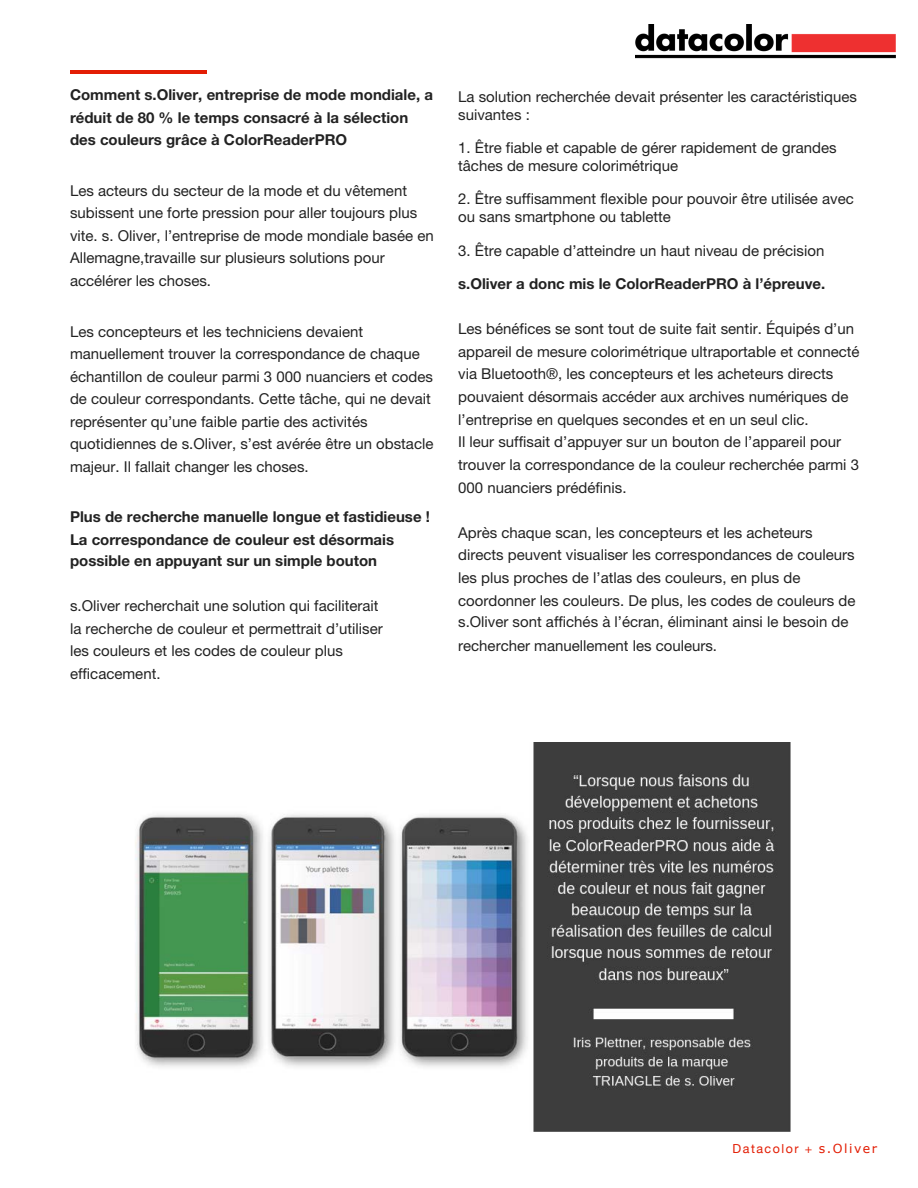
<style>
.page{position:relative;width:918px;height:1188px;background:#fff}
.page>*{position:absolute;margin:0;border:0;box-sizing:border-box;transform-origin:0 0}
.t1{font:15px/22.5px "Helvetica Neue LT Std";color:#222}
.t2{font:700 15px/22.5px "Helvetica Neue LT Std";color:#222}
.t3{font:12.45px "Helvetica Neue";letter-spacing:.12em;color:#e31d04}
.s1{font-family:"Verdana"}
</style>
<div class="page">
<img style="left:636px;top:25px;width:260px;height:33px">
<img style="left:135px;top:742px;width:656px;height:389px">
<hr style="left:70px;top:70px;width:137px;height:3px;background:#e31d04">
<p class="t2" style="left:70px;top:83px;width:364px">Comment s.Oliver, entreprise de mode mondiale, a réduit de 80 % le temps consacré à la sélection des couleurs grâce à ColorReaderPRO</p>
<p class="t1" style="left:70px;top:179px;width:365px">Les acteurs du secteur de la mode et du vêtement subissent une forte pression pour aller toujours plus vite. s. Oliver, l’entreprise de mode mondiale basée en Allemagne,travaille sur plusieurs solutions pour accélérer les choses.</p>
<p class="t1" style="left:70px;top:320px;width:365px">Les concepteurs et les techniciens devaient manuellement trouver la correspondance de chaque échantillon de couleur parmi 3 000 nuanciers et codes de couleur correspondants. Cette tâche, qui ne devait représenter qu’une faible partie des activités quotidiennes de s.Oliver, s’est avérée être un obstacle majeur. Il fallait changer les choses.</p>
<p class="t2" style="left:70px;top:506px;width:361px;line-height:22px">Plus de recherche manuelle longue et fastidieuse !<br>La correspondance de couleur est désormais possible en appuyant sur un simple bouton</p>
<p class="t1" style="left:70px;top:595px;width:314px">s.Oliver recherchait une solution qui faciliterait la recherche de couleur et permettrait d’utiliser les couleurs et les codes de couleur plus efficacement.</p>
<p class="t1" style="left:458px;top:87px;width:400px;line-height:18px">La solution recherchée devait présenter les caractéristiques suivantes :</p>
<p class="t1" style="left:458px;top:138px;width:380px;line-height:18px">1. Être fiable et capable de gérer rapidement de grandes tâches de mesure colorimétrique</p>
<p class="t1" style="left:458px;top:189px;width:397px;line-height:18px">2. Être suffisamment flexible pour pouvoir être utilisée avec ou sans smartphone ou tablette</p>
<p class="t1" style="left:458px;top:239px;width:368px">3. Être capable d’atteindre un haut niveau de précision</p>
<p class="t2" style="left:458px;top:272px;width:369px">s.Oliver a donc mis le ColorReaderPRO à l’épreuve.</p>
<p class="t1" style="left:458px;top:317px;width:403px">Les bénéfices se sont tout de suite fait sentir. Équipés d’un appareil de mesure colorimétrique ultraportable et connecté via Bluetooth®, les concepteurs et les acheteurs directs pouvaient désormais accéder aux archives numériques de l’entreprise en quelques secondes et en un seul clic.<br>Il leur suffisait d’appuyer sur un bouton de l’appareil pour trouver la correspondance de la couleur recherchée parmi 3<br>000 nuanciers prédéfinis.</p>
<p class="t1" style="left:458px;top:521px;width:399px">Après chaque scan, les concepteurs et les acheteurs directs peuvent visualiser les correspondances de couleurs les plus proches de l’atlas des couleurs, en plus de coordonner les couleurs. De plus, les codes de couleurs de s.Oliver sont affichés à l’écran, éliminant ainsi le besoin de</p>
<p class="t1" style="left:458px;top:634px;width:260px">rechercher manuellement les couleurs.</p>
<p class="t3" style="left:733px;top:1139px;width:146px">Datacolor + <span class="s1">s.Oliver</span></p>
</div>
